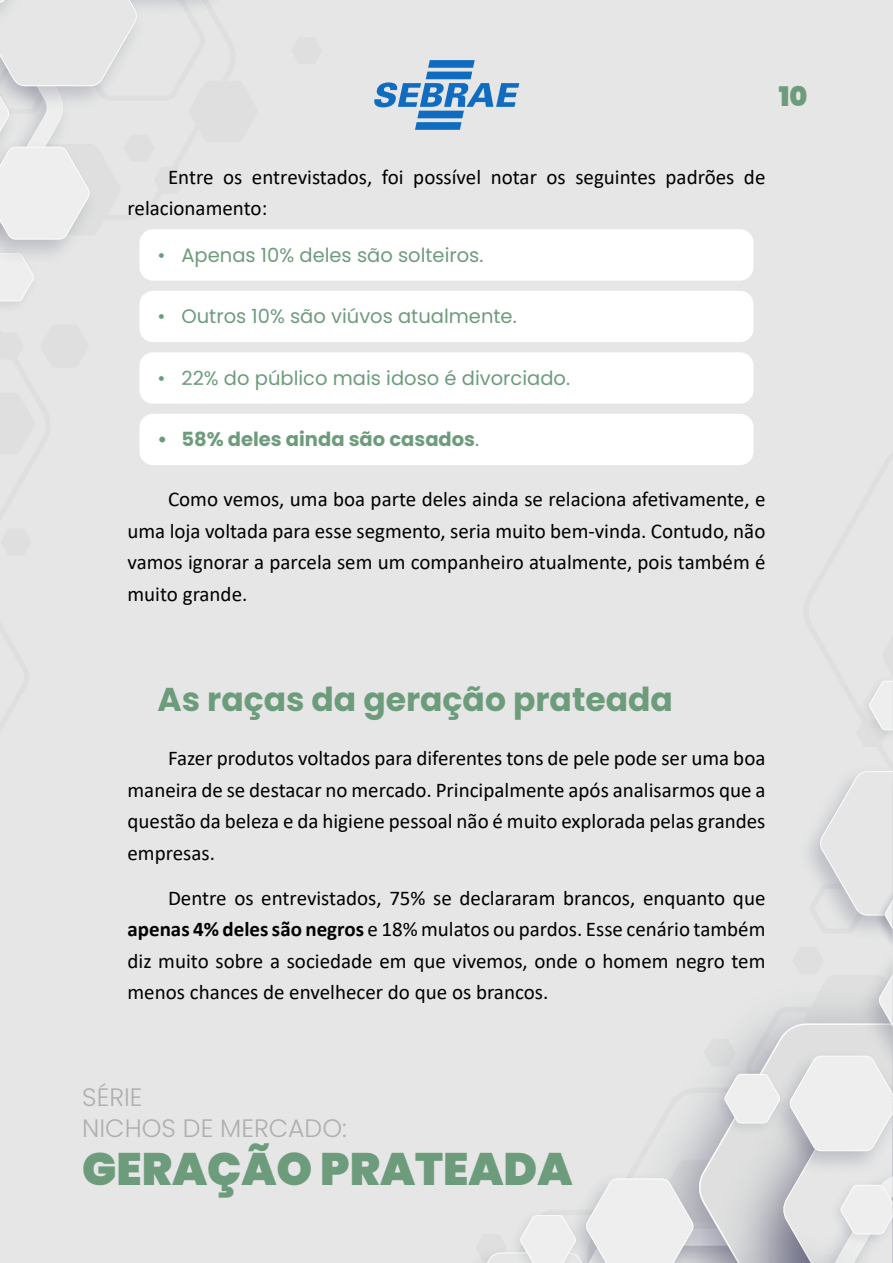
<style>
.page{position:relative;width:893px;height:1263px;background:#e5e6e5}
.page>*{position:absolute;margin:0;border:0;box-sizing:border-box;transform-origin:0 0}
.t1{font:900 45.45px "Poppins";color:#6d9c7c}
.t2{font:700 33px "Poppins";color:#6d9c7c}
.t3{font:900 27px "Poppins";color:#6d9c7c}
.t4{font:300 25.2px/30.2px "Poppins";color:#afafaf}
.t5{font:21px/31.5px "Calibri";color:#000;text-align:justify}
.t6{font:19.5px "Poppins";color:#6d9c7c}
.t7{font:700 19.5px "Poppins";color:#6d9c7c}
.s1{font-weight:400}
.s2{font-weight:700}
</style>
<div class="page">
<img style="left:889px;top:939px;width:4px;height:5px">
<svg style="left:810px;top:681px;width:83px;height:258px"></svg>
<svg style="left:481px;top:965px;width:412px;height:298px"></svg>
<img style="left:0;top:239px;width:69px;height:32px">
<svg style="left:0;top:0;width:211px;height:239px"></svg>
<svg style="left:374px;top:60px;width:145px;height:70px"></svg>
<div style="left:140px;top:229px;width:613px;height:52px;background:#fff;border-radius:14px"></div>
<div style="left:140px;top:291px;width:613px;height:51px;background:#fff;border-radius:14px"></div>
<div style="left:140px;top:352px;width:613px;height:52px;background:#fff;border-radius:14px"></div>
<div style="left:140px;top:414px;width:613px;height:51px;background:#fff;border-radius:14px"></div>
<p class="t3" style="left:779px;top:80px;width:30px">10</p>
<p class="t5" style="left:127px;top:161px;width:639px;text-indent:41px">Entre os entrevistados, foi possível notar os seguintes padrões de relacionamento:</p>
<p class="t6" style="left:158px;top:244px;width:328px">• Apenas 10% deles são solteiros.</p>
<p class="t6" style="left:158px;top:305px;width:361px">• Outros 10% são viúvos atualmente.</p>
<p class="t6" style="left:158px;top:367px;width:414px">• 22% do público mais idoso é divorciado.</p>
<p class="t7" style="left:158px;top:428px;width:323px">• 58% deles ainda são casados<span class="s1">.</span></p>
<p class="t5" style="left:127px;top:483px;width:639px;text-indent:41px">Como vemos, uma boa parte deles ainda se relaciona afetivamente, e uma loja voltada para esse segmento, seria muito bem-vinda. Contudo, não vamos ignorar a parcela sem um companheiro atualmente, pois também é muito grande.</p>
<h2 class="t2" style="left:158px;top:681px;width:517px">As raças da geração prateada</h2>
<p class="t5" style="left:127px;top:742px;width:639px;text-indent:41px">Fazer produtos voltados para diferentes tons de pele pode ser uma boa maneira de se destacar no mercado. Principalmente após analisarmos que a questão da beleza e da higiene pessoal não é muito explorada pelas grandes empresas.</p>
<p class="t5" style="left:127px;top:882px;width:639px;text-indent:41px">Dentre os entrevistados, 75% se declararam brancos, enquanto que <span class="s2">apenas 4% deles são negros</span> e 18% mulatos ou pardos. Esse cenário também diz muito sobre a sociedade em que vivemos, onde o homem negro tem menos chances de envelhecer do que os brancos.</p>
<p class="t4" style="left:82px;top:1082px;width:266px">SÉRIE<br>NICHOS DE MERCADO:</p>
<h1 class="t1" style="left:82px;top:1143px;width:492px">GERAÇÃO PRATEADA</h1>
</div>
